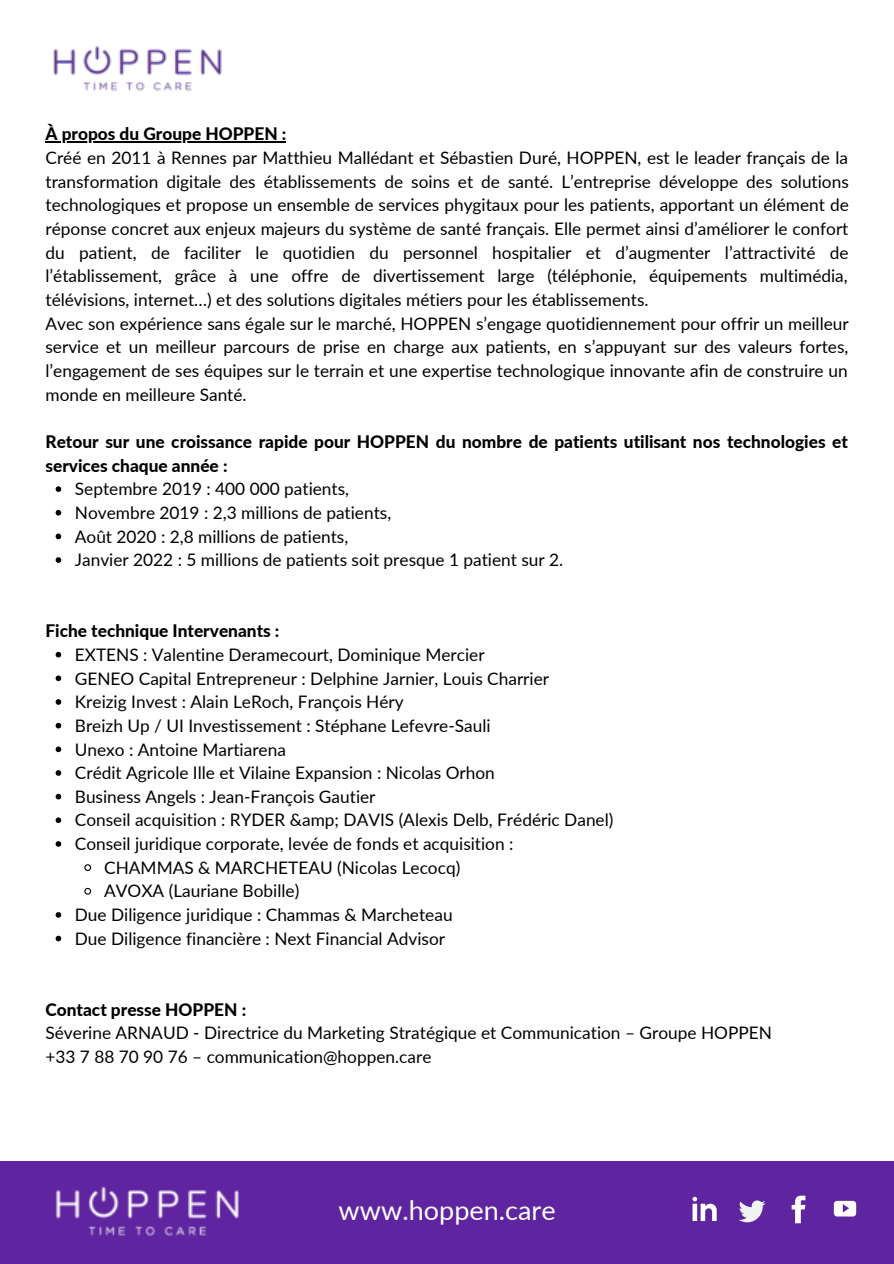
<style>
.page{position:relative;width:894px;height:1264px;background:#fff}
.page>*{position:absolute;margin:0;border:0;box-sizing:border-box;transform-origin:0 0}
.t1{font:27px "Lato";color:#fff}
.t2{font:17.25px/23.7px "Lato";color:#000}
.t3{font:800 17.25px/23.7px "Lato";color:#000}
</style>
<div class="page">
<img style="left:53px;top:46px;width:169px;height:45px">
<div style="left:0;top:1161px;width:893px;height:102px;background:#5f249f"></div>
<img style="left:55px;top:1186px;width:184px;height:50px">
<svg style="left:739px;top:1200px;width:26px;height:22px"></svg>
<svg style="left:692px;top:1196px;width:25px;height:25px"></svg>
<svg style="left:791px;top:1195px;width:15px;height:29px"></svg>
<svg style="left:833px;top:1200px;width:24px;height:17px"></svg>
<svg style="left:56px;top:486px;width:5px;height:6px"></svg>
<svg style="left:56px;top:510px;width:5px;height:5px"></svg>
<svg style="left:56px;top:533px;width:5px;height:6px"></svg>
<svg style="left:56px;top:557px;width:5px;height:6px"></svg>
<svg style="left:56px;top:652px;width:5px;height:5px"></svg>
<svg style="left:56px;top:675px;width:5px;height:6px"></svg>
<svg style="left:56px;top:699px;width:5px;height:5px"></svg>
<svg style="left:56px;top:722px;width:5px;height:6px"></svg>
<svg style="left:56px;top:746px;width:5px;height:6px"></svg>
<svg style="left:56px;top:770px;width:5px;height:5px"></svg>
<svg style="left:56px;top:793px;width:5px;height:6px"></svg>
<svg style="left:56px;top:817px;width:5px;height:6px"></svg>
<svg style="left:56px;top:841px;width:5px;height:5px"></svg>
<svg style="left:84px;top:864px;width:8px;height:7px"></svg>
<svg style="left:84px;top:887px;width:8px;height:8px"></svg>
<svg style="left:56px;top:912px;width:5px;height:5px"></svg>
<svg style="left:56px;top:935px;width:5px;height:6px"></svg>
<svg style="left:45px;top:142px;width:13px;height:1px"></svg>
<hr style="left:58px;top:142px;width:228px;height:1px;background:#000">
<p class="t3" style="left:45px;top:121px;width:242px">À propos du Groupe HOPPEN :</p>
<p class="t2" style="left:45px;top:145px;width:804px">Créé en 2011 à Rennes par Matthieu Mallédant et Sébastien Duré, HOPPEN, est le leader français de la transformation digitale des établissements de soins et de santé. L’entreprise développe des solutions technologiques et propose un ensemble de services phygitaux pour les patients, apportant un élément de réponse concret aux enjeux majeurs du système de santé français. Elle permet ainsi d’améliorer le confort du patient, de faciliter le quotidien du personnel hospitalier et d’augmenter l’attractivité de l’établissement, grâce à une offre de divertissement large (téléphonie, équipements multimédia, télévisions, internet…) et des solutions digitales métiers pour les établissements.<br>Avec son expérience sans égale sur le marché, HOPPEN s’engage quotidiennement pour offrir un meilleur service et un meilleur parcours de prise en charge aux patients, en s’appuyant sur des valeurs fortes, l’engagement de ses équipes sur le terrain et une expertise technologique innovante afin de construire un monde en meilleure Santé.</p>
<p class="t3" style="left:45px;top:429px;width:803px">Retour sur une croissance rapide pour HOPPEN du nombre de patients utilisant nos technologies et services chaque année :</p>
<p class="t2" style="left:75px;top:476px;width:490px">Septembre 2019 : 400 000 patients,<br>Novembre 2019 : 2,3 millions de patients,<br>Août 2020 : 2,8 millions de patients,<br>Janvier 2022 : 5 millions de patients soit presque 1 patient sur 2.</p>
<p class="t3" style="left:45px;top:618px;width:235px">Fiche technique Intervenants :</p>
<p class="t2" style="left:75px;top:642px;width:411px">EXTENS : Valentine Deramecourt, Dominique Mercier</p>
<p class="t2" style="left:75px;top:665px;width:475px">GENEO Capital Entrepreneur : Delphine Jarnier, Louis Charrier</p>
<p class="t2" style="left:75px;top:689px;width:330px">Kreizig Invest : Alain LeRoch, François Héry</p>
<p class="t2" style="left:75px;top:713px;width:417px">Breizh Up / UI Investissement : Stéphane Lefevre-Sauli</p>
<p class="t2" style="left:75px;top:736px;width:212px">Unexo : Antoine Martiarena</p>
<p class="t2" style="left:75px;top:760px;width:421px">Crédit Agricole Ille et Vilaine Expansion : Nicolas Orhon</p>
<p class="t2" style="left:75px;top:784px;width:302px">Business Angels : Jean-François Gautier</p>
<p class="t2" style="left:75px;top:807px;width:540px">Conseil acquisition : RYDER &amp;amp; DAVIS (Alexis Delb, Frédéric Danel)</p>
<p class="t2" style="left:75px;top:831px;width:440px">Conseil juridique corporate, levée de fonds et acquisition :</p>
<p class="t2" style="left:104px;top:855px;width:357px">CHAMMAS &amp; MARCHETEAU (Nicolas Lecocq)</p>
<p class="t2" style="left:104px;top:878px;width:196px">AVOXA (Lauriane Bobille)</p>
<p class="t2" style="left:75px;top:902px;width:379px">Due Diligence juridique : Chammas &amp; Marcheteau</p>
<p class="t2" style="left:75px;top:925px;width:371px">Due Diligence financière : Next Financial Advisor</p>
<p class="t3" style="left:45px;top:996px;width:202px">Contact presse HOPPEN :</p>
<p class="t2" style="left:45px;top:1020px;width:727px">Séverine ARNAUD - Directrice du Marketing Stratégique et Communication – Groupe HOPPEN +33 7 88 70 90 76 – communication@hoppen.care</p>
<h1 class="t1" style="left:338px;top:1190px;width:218px">www.hoppen.care</h1>
</div>
